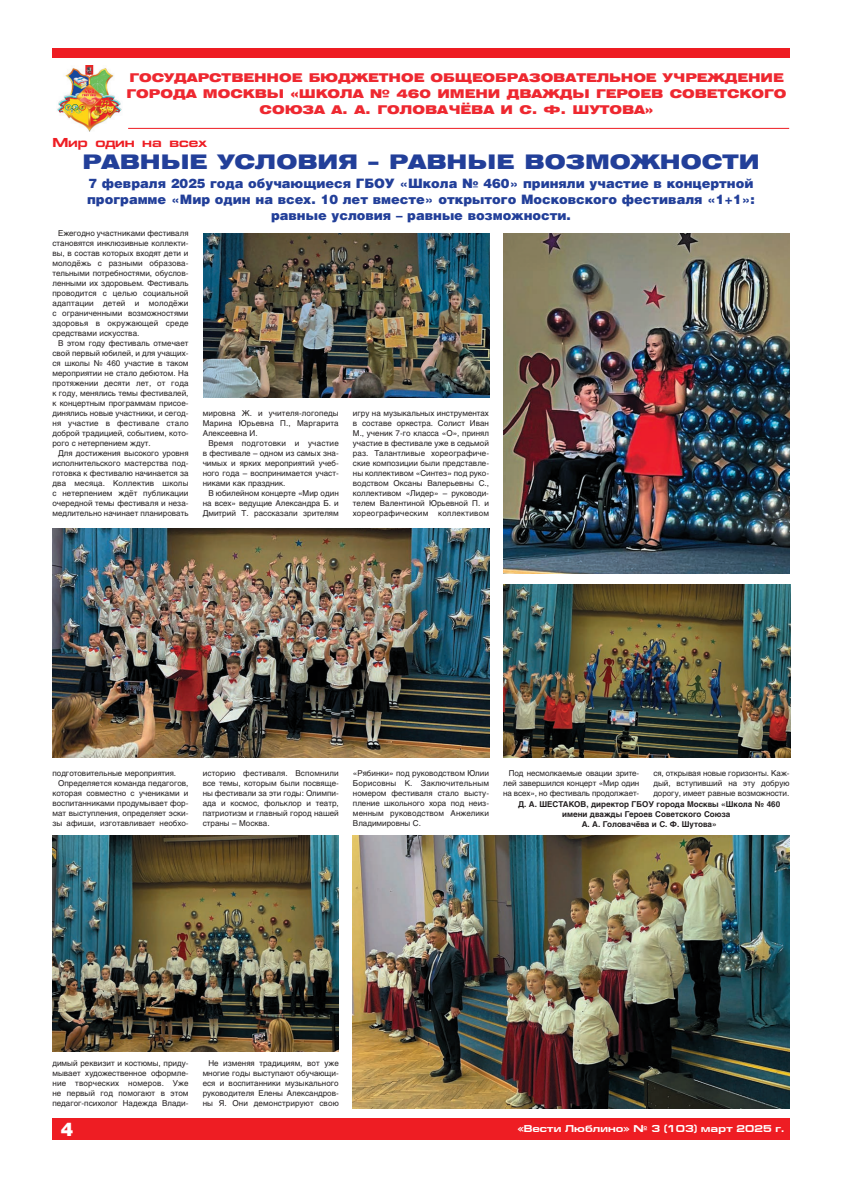
<style>
.page{position:relative;width:842px;height:1191px;background:#fff}
.page>*{position:absolute;margin:0;border:0;box-sizing:border-box;transform-origin:0 0}
.t1{font:20px "Helios Ext Black C";color:#223f99}
.t2{font:18.7px "Helios Black C";color:#fff}
.t3{font:13px/16px "Helios Black C";color:#223f99;text-align:center}
.t4{font:700 13px "Eurofont Extended C";color:#ee1d23}
.t5{font:12px/16px "Helios Ext Black C";color:#ee2830;text-align:center}
.t6{font:700 10px "Europe Extended C";color:#fff}
.t7{font:8px/10px "Helios C";color:#231f20;text-align:justify}
.t8{font:700 8px "Helios C";color:#231f20}
</style>
<div class="page">
<div style="left:52px;top:1118px;width:737px;height:22px;background:#ee1d23"></div>
<div style="left:52px;top:48px;width:737px;height:10px;background:#ee1d23"></div>
<img style="left:57px;top:66px;width:65px;height:65px">
<hr style="left:128px;top:128px;width:661px;height:1px;background:#ee1d23">
<img style="left:203px;top:233px;width:286px;height:165px">
<img style="left:52px;top:836px;width:287px;height:215px">
<img style="left:353px;top:836px;width:437px;height:272px">
<img style="left:504px;top:584px;width:286px;height:174px">
<img style="left:52px;top:528px;width:437px;height:230px">
<img style="left:504px;top:234px;width:285px;height:339px">
<h3 class="t5" style="left:127px;top:71px;width:661px">ГОСУДАРСТВЕННОЕ БЮДЖЕТНОЕ ОБЩЕОБРАЗОВАТЕЛЬНОЕ УЧРЕЖДЕНИЕ<br>ГОРОДА МОСКВЫ «ШКОЛА № 460 ИМЕНИ ДВАЖДЫ ГЕРОЕВ СОВЕТСКОГО<br>СОЮЗА А. А. ГОЛОВАЧЁВА И С. Ф. ШУТОВА»</h3>
<h3 class="t4" style="left:52px;top:138px;width:156px">Мир один на всех</h3>
<h1 class="t1" style="left:82px;top:154px;width:679px">РАВНЫЕ УСЛОВИЯ – РАВНЫЕ ВОЗМОЖНОСТИ</h1>
<h3 class="t3" style="left:87px;top:176px;width:669px">7 февраля 2025 года обучающиеся ГБОУ «Школа № 460» приняли участие в концертной программе «Мир один на всех. 10 лет вместе» открытого Московского фестиваля «1+1»: равные условия – равные возможности.</h3>
<p class="t7" style="left:52px;top:229px;width:138px;text-indent:6px">Ежегодно участниками фестиваля становятся инклюзивные коллекти&shy;вы, в состав которых входят дети и молодёжь с разными образова&shy;тельными потребностями, обуслов&shy;ленными их здоровьем. Фестиваль проводится с целью социальной адаптации детей и молодёжи с ограниченными возможностями здоровья в окружающей среде средствами искусства.</p>
<p class="t7" style="left:52px;top:339px;width:138px;text-indent:6px">В этом году фестиваль отмечает свой первый юбилей, и для учащих&shy;ся школы № 460 участие в таком мероприятии не стало дебютом. На протяжении десяти лет, от года к году, менялись темы фестивалей, к концертным программам присое&shy;динялись новые участники, и сегод&shy;ня участие в фестивале стало доброй традицией, событием, кото&shy;рого с нетерпением ждут.</p>
<p class="t7" style="left:52px;top:449px;width:138px;text-indent:6px">Для достижения высокого уровня исполнительского мастерства под&shy;готовка к фестивалю начинается за два месяца. Коллектив школы с нетерпением ждёт публикации очередной темы фестиваля и неза&shy;медлительно начинает планировать</p>
<p class="t7" style="left:203px;top:409px;width:138px">мировна Ж. и учителя-логопеды Марина Юрьевна П., Маргарита Алексеевна И.</p>
<p class="t7" style="left:203px;top:439px;width:138px;text-indent:6px">Время подготовки и участие в фестивале – одном из самых зна&shy;чимых и ярких мероприятий учеб&shy;ного года – воспринимается участ&shy;никами как праздник.</p>
<p class="t7" style="left:203px;top:489px;width:138px;text-indent:6px">В юбилейном концерте «Мир один на всех» ведущие Александра Б. и Дмитрий Т. рассказали зрителям</p>
<p class="t7" style="left:353px;top:409px;width:138px">игру на музыкальных инструментах в составе оркестра. Солист Иван М., ученик 7-го класса «О», принял участие в фестивале уже в седьмой раз. Талантливые хореографиче&shy;ские композиции были представле&shy;ны коллективом «Синтез» под руко&shy;водством Оксаны Валерьевны С., коллективом «Лидер» – руководи&shy;телем Валентиной Юрьевной П. и хореографическим коллективом</p>
<p class="t7" style="left:52px;top:769px;width:125px">подготовительные мероприятия.</p>
<p class="t7" style="left:58px;top:779px;width:132px">Определяется команда педагогов,</p>
<p class="t7" style="left:52px;top:789px;width:138px">которая совместно с учениками и</p>
<p class="t7" style="left:52px;top:799px;width:138px">воспитанниками продумывает фор-</p>
<p class="t7" style="left:52px;top:809px;width:138px">мат выступления, определяет эски-</p>
<p class="t7" style="left:52px;top:819px;width:138px">зы афиши, изготавливает необхо-</p>
<p class="t7" style="left:203px;top:769px;width:138px">историю фестиваля. Вспомнили все темы, которым были посвяще&shy;ны фестивали за эти годы: Олимпи&shy;ада и космос, фольклор и театр, патриотизм и главный город нашей страны – Москва.</p>
<p class="t7" style="left:353px;top:769px;width:138px">«Рябинки» под руководством Юлии Борисовны К. Заключительным номером фестиваля стало высту&shy;пление школьного хора под неиз&shy;менным руководством Анжелики Владимировны С.</p>
<p class="t7" style="left:503px;top:769px;width:138px;text-indent:6px">Под несмолкаемые овации зрите&shy;лей завершился концерт «Мир один на всех», но фестиваль продолжает-</p>
<p class="t7" style="left:653px;top:769px;width:138px">ся, открывая новые горизонты. Каж&shy;дый, вступивший на эту добрую дорогу, имеет равные возможности.</p>
<p class="t8" style="left:518px;top:801px;width:264px">Д. А. ШЕСТАКОВ, директор ГБОУ города Москвы «Школа № 460</p>
<p class="t8" style="left:562px;top:811px;width:170px">имени дважды Героев Советского Союза</p>
<p class="t8" style="left:582px;top:821px;width:136px">А. А. Головачёва и С. Ф. Шутова»</p>
<p class="t7" style="left:52px;top:1059px;width:138px">димый реквизит и костюмы, приду&shy;мывает художественное оформле&shy;ние творческих номеров. Уже не первый год помогают в этом педагог-психолог Надежда Влади-</p>
<p class="t7" style="left:203px;top:1059px;width:138px;text-indent:6px">Не изменяя традициям, вот уже многие годы выступают обучающи&shy;еся и воспитанники музыкального руководителя Елены Александров&shy;ны Я. Они демонстрируют свою</p>
<h2 class="t2" style="left:61px;top:1122px;width:14px">4</h2>
<p class="t6" style="left:518px;top:1125px;width:268px">«Вести Люблино» № 3 (103) март 2025 г.</p>
</div>
